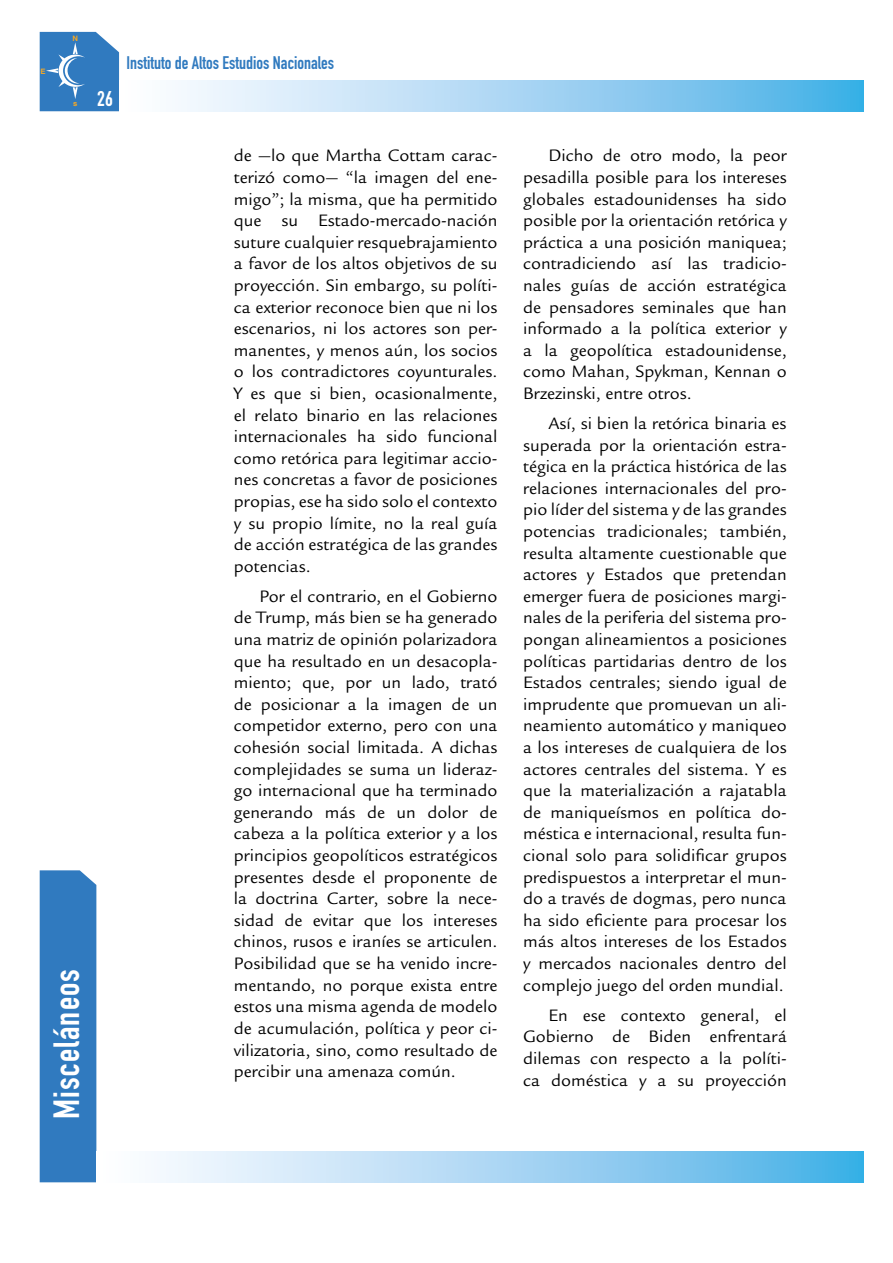
<style>
.page{position:relative;width:893px;height:1263px;background:#fff}
.page>*{position:absolute;margin:0;border:0;box-sizing:border-box;transform-origin:0 0}
.t1{font:36px "DIN Engschrift Std";letter-spacing:.03em;color:#fff}
.t2{font:21px "DIN Engschrift Std";color:#fff}
.t3{font:18px/21.6px "Legacy Sans Std";color:#000;text-align:justify}
.t4{font:18px "DIN Engschrift Std";color:#307abf}
.t5{font:700 7.5px "Helvetica";color:#f7a823}
</style>
<div class="page">
<div style="left:40px;top:870px;width:56px;height:312px;background:#307abf"></div>
<svg style="left:178px;top:81px;width:686px;height:30px;background:#a3d4f2"></svg>
<svg style="left:157px;top:1152px;width:707px;height:30px;background:#a3d4f2"></svg>
<svg style="left:40px;top:32px;width:79px;height:79px;background:#4386c5"></svg>
<p class="t5" style="left:40px;top:65px;width:7px">E</p>
<p class="t5" style="left:73px;top:33px;width:7px">N</p>
<p class="t5" style="left:73px;top:97px;width:6px">s</p>
<h1 class="t1" style="left:45px;top:1119px;width:152px;rotate:-90deg">Misceláneos</h1>
<p class="t2" style="left:97px;top:87px;width:17px">26</p>
<p class="t4" style="left:126px;top:52px;width:209px">Instituto de Altos Estudios Nacionales</p>
<p class="t3" style="left:234px;top:145px;width:265px">de —lo que Martha Cottam carac&shy;terizó como— “la imagen del ene&shy;migo”; la misma, que ha permitido que su Estado-mercado-nación suture cualquier resquebrajamiento a favor de los altos objetivos de su proyección. Sin embargo, su políti&shy;ca exterior reconoce bien que ni los escenarios, ni los actores son per&shy;manentes, y menos aún, los socios o los contradictores coyunturales.<br>Y es que si bien, ocasionalmente, el relato binario en las relaciones internacionales ha sido funcional como retórica para legitimar accio&shy;nes concretas a favor de posiciones propias, ese ha sido solo el contexto y su propio límite, no la real guía de acción estratégica de las grandes potencias.</p>
<p class="t3" style="left:234px;top:585px;width:265px;text-indent:26px">Por el contrario, en el Gobierno de Trump, más bien se ha generado una matriz de opinión polarizadora que ha resultado en un desacopla&shy;miento; que, por un lado, trató de posicionar a la imagen de un competidor externo, pero con una cohesión social limitada. A dichas complejidades se suma un lideraz&shy;go internacional que ha terminado generando más de un dolor de cabeza a la política exterior y a los principios geopolíticos estratégicos presentes desde el proponente de la doctrina Carter, sobre la nece&shy;sidad de evitar que los intereses chinos, rusos e iraníes se articulen.<br>Posibilidad que se ha venido incre&shy;mentando, no porque exista entre estos una misma agenda de modelo de acumulación, política y peor ci&shy;vilizatoria, sino, como resultado de percibir una amenaza común.</p>
<p class="t3" style="left:523px;top:145px;width:265px;text-indent:26px">Dicho de otro modo, la peor pesadilla posible para los intereses globales estadounidenses ha sido posible por la orientación retórica y práctica a una posición maniquea; contradiciendo así las tradicio&shy;nales guías de acción estratégica de pensadores seminales que han informado a la política exterior y a la geopolítica estadounidense, como Mahan, Spykman, Kennan o Brzezinski, entre otros.</p>
<p class="t3" style="left:523px;top:413px;width:265px;text-indent:26px">Así, si bien la retórica binaria es superada por la orientación estra&shy;tégica en la práctica histórica de las relaciones internacionales del pro&shy;pio líder del sistema y de las grandes potencias tradicionales; también, resulta altamente cuestionable que actores y Estados que pretendan emerger fuera de posiciones margi&shy;nales de la periferia del sistema pro&shy;pongan alineamientos a posiciones políticas partidarias dentro de los Estados centrales; siendo igual de imprudente que promuevan un ali&shy;neamiento automático y maniqueo a los intereses de cualquiera de los actores centrales del sistema. Y es que la materialización a rajatabla de maniqueísmos en política do&shy;méstica e internacional, resulta fun&shy;cional solo para solidificar grupos predispuestos a interpretar el mun&shy;do a través de dogmas, pero nunca ha sido eficiente para procesar los más altos intereses de los Estados y mercados nacionales dentro del complejo juego del orden mundial.</p>
<p class="t3" style="left:523px;top:1004px;width:265px;text-indent:26px">En ese contexto general, el Gobierno de Biden enfrentará dilemas con respecto a la políti&shy;ca doméstica y a su proyección</p>
</div>
